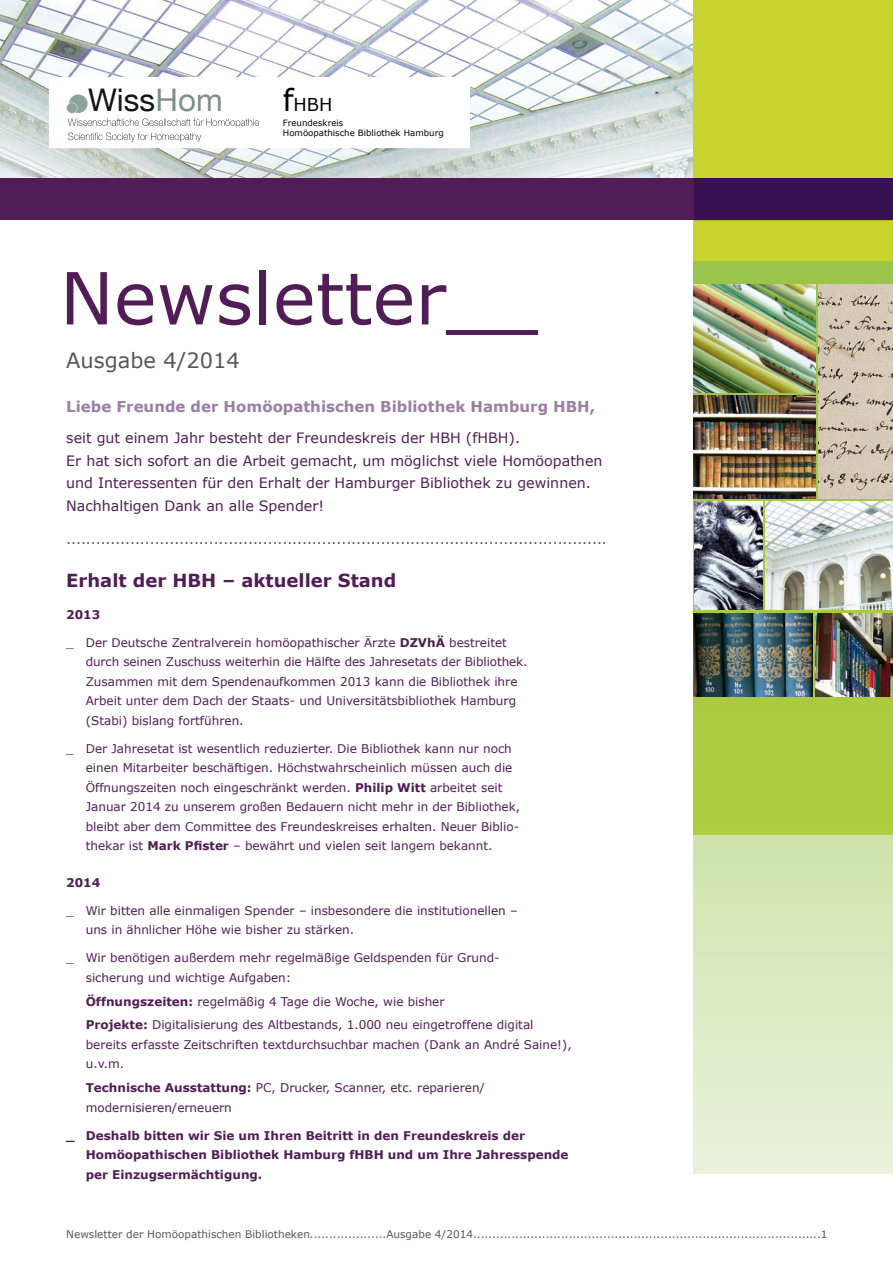
<style>
.page{position:relative;width:893px;height:1263px;background:#fff}
.page>*{position:absolute;margin:0;border:0;box-sizing:border-box;transform-origin:0 0}
.t1{font:72px "Verdana";color:#511d56}
.t2{font:31.2px "Helvetica Neue";color:#131313}
.t3{font:21px "Verdana";color:#565656}
.t4{font:700 18px "Verdana";color:#511d56}
.t5{font:17.7px "Verdana";color:#000}
.t6{font:700 15px "Verdana";color:#9a7ea3}
.t7{font:14.25px/22.5px "Verdana";color:#511d56}
.t8{font:13.5px "Verdana";color:#565656}
.t9{font:12px/19.5px "Verdana";color:#511d56}
.t10{font:700 12px/19.5px "Verdana";color:#511d56}
.t11{font:10.5px "Verdana";color:#565656}
.t12{font:8.7px "Verdana";color:#000}
.s1{color:#7c8f8b}
.s2{font-size:30.45px}
.s3{font-weight:700}
</style>
<div class="page">
<img style="left:0;top:0;width:693px;height:179px">
<div style="left:49px;top:78px;width:421px;height:70px;background:#fff"></div>
<div style="left:693px;top:0;width:200px;height:834px;background:#c7d42e"></div>
<div style="left:0;top:179px;width:893px;height:41px;background:#511d56"></div>
<div style="left:694px;top:179px;width:199px;height:41px;background:#361051"></div>
<div style="left:693px;top:834px;width:200px;height:340px;background:linear-gradient(to bottom,#cfe2ab,#eaf2dc)"></div>
<svg style="left:693px;top:261px;width:200px;height:573px;background:#a8c744"></svg>
<img style="left:819px;top:284px;width:74px;height:214px">
<img style="left:693px;top:395px;width:122px;height:103px">
<img style="left:693px;top:284px;width:122px;height:108px">
<img style="left:766px;top:502px;width:127px;height:108px">
<img style="left:693px;top:614px;width:119px;height:82px">
<img style="left:815px;top:614px;width:78px;height:82px">
<img style="left:694px;top:502px;width:69px;height:108px">
<div style="left:69px;top:94px;width:19px;height:19px;background:#8da19d;border-radius:50%"></div>
<svg style="left:66px;top:103px;width:193px;height:39px"></svg>
<h2 class="t2" style="left:88px;top:81px;width:136px">Wiss<span class="s1">Hom</span></h2>
<h3 class="t5" style="left:283px;top:93px;width:51px"><span class="s2">f</span>HBH</h3>
<p class="t12" style="left:283px;top:117px;width:62px">Freundeskreis</p>
<p class="t12" style="left:283px;top:127px;width:162px">Homöopathische Bibliothek Hamburg</p>
<h1 class="t1" style="left:60px;top:252px;width:479px">Newsletter__</h1>
<h3 class="t3" style="left:66px;top:346px;width:175px">Ausgabe 4/2014</h3>
<p class="t6" style="left:66px;top:397px;width:530px">Liebe Freunde der Homöopathischen Bibliothek Hamburg HBH,</p>
<p class="t7" style="left:66px;top:427px;width:538px">seit gut einem Jahr besteht der Freundeskreis der HBH (fHBH).<br>Er hat sich sofort an die Arbeit gemacht, um möglichst viele Homöopathen und Interessenten für den Erhalt der Hamburger Bibliothek zu gewinnen.<br>Nachhaltigen Dank an alle Spender!</p>
<p class="t8" style="left:66px;top:530px;width:542px">..............................................................................................................</p>
<h3 class="t4" style="left:66px;top:568px;width:332px">Erhalt der HBH – aktueller Stand</h3>
<p class="t10" style="left:66px;top:605px;width:36px">2013</p>
<p class="t9" style="left:86px;top:633px;width:443px;text-indent:-20px">_ Der Deutsche Zentralverein homöopathischer Ärzte <span class="s3">DZVhÄ</span> bestreitet durch seinen Zuschuss weiterhin die Hälfte des Jahresetats der Bibliothek.<br>Zusammen mit dem Spendenaufkommen 2013 kann die Bibliothek ihre Arbeit unter dem Dach der Staats- und Universitätsbibliothek Hamburg (Stabi) bislang fortführen.</p>
<p class="t9" style="left:86px;top:739px;width:436px;text-indent:-20px">_ Der Jahresetat ist wesentlich reduzierter. Die Bibliothek kann nur noch einen Mitarbeiter beschäftigen. Höchstwahrscheinlich müssen auch die Öffnungszeiten noch eingeschränkt werden. <span class="s3">Philip Witt</span> arbeitet seit Januar 2014 zu unserem großen Bedauern nicht mehr in der Bibliothek, bleibt aber dem Committee des Freundeskreises erhalten. Neuer Biblio&shy;thekar ist <span class="s3">Mark Pfister</span> – bewährt und vielen seit langem bekannt.</p>
<p class="t10" style="left:66px;top:873px;width:36px">2014</p>
<p class="t9" style="left:86px;top:901px;width:433px;text-indent:-20px">_ Wir bitten alle einmaligen Spender – insbesondere die institutionellen – uns in ähnlicher Höhe wie bisher zu stärken.</p>
<p class="t9" style="left:86px;top:948px;width:415px;text-indent:-20px">_ Wir benötigen außerdem mehr regelmäßige Geldspenden für Grund&shy;sicherung und wichtige Aufgaben:</p>
<p class="t9" style="left:86px;top:989px;width:449px;line-height:23.7px"><span class="s3">Öffnungszeiten:</span> regelmäßig 4 Tage die Woche, wie bisher<br><span class="s3">Projekte:</span> Digitalisierung des Altbestands, 1.000 neu eingetroffene digital</p>
<p class="t9" style="left:86px;top:1035px;width:487px">bereits erfasste Zeitschriften textdurchsuchbar machen (Dank an André Saine!), u.v.m.</p>
<p class="t9" style="left:86px;top:1078px;width:401px"><span class="s3">Technische Ausstattung:</span> PC, Drucker, Scanner, etc. reparieren/ modernisieren/erneuern</p>
<p class="t10" style="left:86px;top:1125px;width:484px;text-indent:-20px">_ Deshalb bitten wir Sie um Ihren Beitritt in den Freundeskreis der<br>Homöopathischen Bibliothek Hamburg fHBH und um Ihre Jahresspende per Einzugsermächtigung.</p>
<p class="t11" style="left:66px;top:1227px;width:763px">Newsletter der Homöopathischen Bibliotheken....................Ausgabe 4/2014...........................................................................................1</p>
</div>
